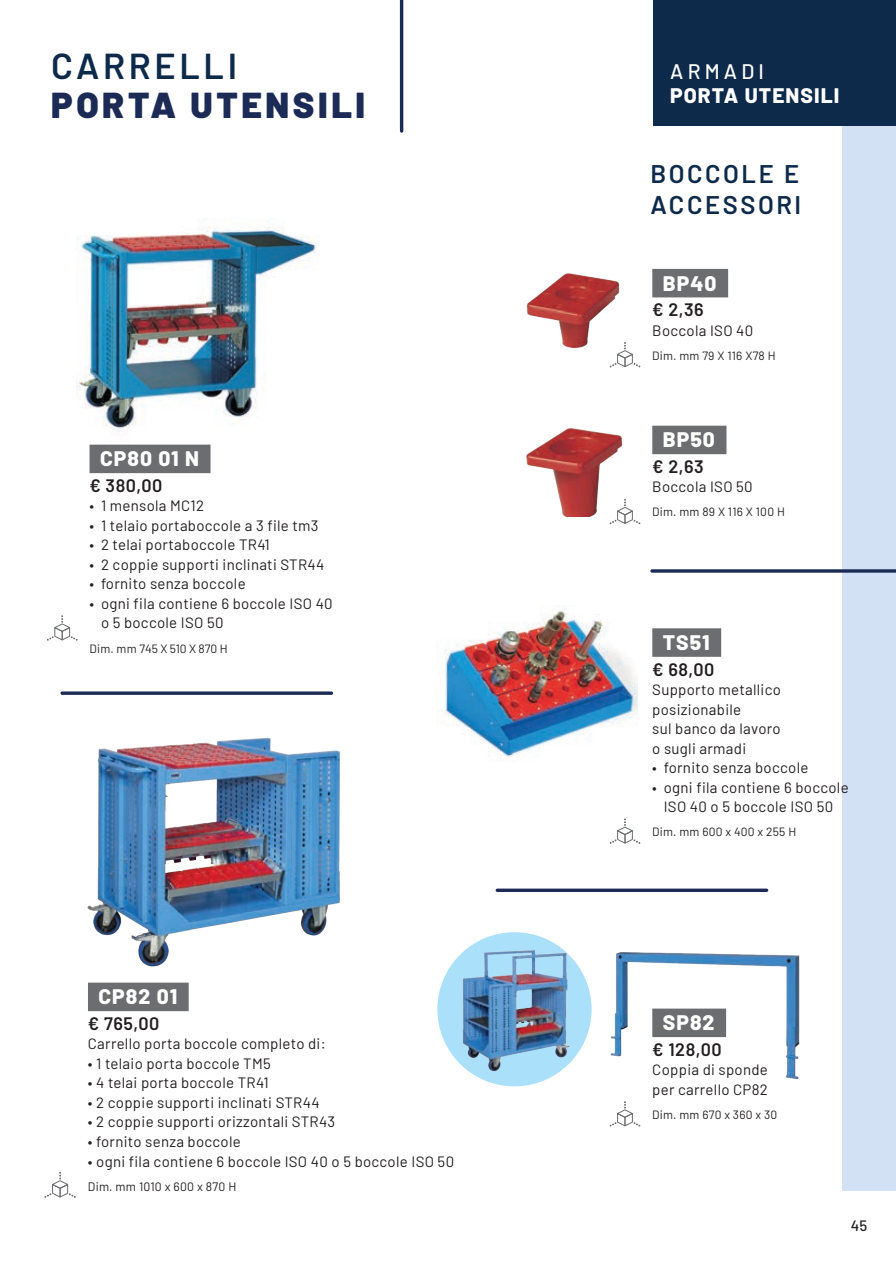
<style>
.page{position:relative;width:896px;height:1261px;background:#fff}
.page>*{position:absolute;margin:0;border:0;box-sizing:border-box;transform-origin:0 0}
.t1{font:900 36px "Barlow";letter-spacing:.1em;color:#1b2b55}
.t2{font:600 36px "Barlow";letter-spacing:.1em;color:#0e2a4b}
.t3{font:600 25.5px/30.6px "Barlow";letter-spacing:.1em;color:#0e2a4b}
.t4{font:800 21px "Barlow";letter-spacing:.05em;color:#fff}
.t5{font:500 21px "Barlow";letter-spacing:.2em;color:#fff}
.t6{font:600 18px "Barlow";letter-spacing:.03em;color:#231f20}
.t7{font:15px/19.5px "Barlow";letter-spacing:.02em;color:#231f20}
.t8{font:500 15px "Barlow";color:#231f20}
.t9{font:12.3px "Barlow";letter-spacing:.02em;color:#231f20}
.t10{font:12px "Barlow";letter-spacing:.02em;color:#231f20}
.t11{font:12px "Barlow";color:#231f20}
</style>
<div class="page">
<div style="left:842px;top:0;width:54px;height:1190px;background:#d2e2f4"></div>
<hr style="left:495px;top:888px;width:273px;height:3px;background:#1b2b55;border-radius:2px">
<img style="left:77px;top:218px;width:242px;height:233px">
<div style="left:652px;top:269px;width:76px;height:28px;background:#6c6d70"></div>
<svg style="left:610px;top:342px;width:30px;height:26px"></svg>
<div style="left:652px;top:425px;width:74px;height:29px;background:#6c6d70"></div>
<svg style="left:610px;top:499px;width:30px;height:25px"></svg>
<div style="left:652px;top:628px;width:69px;height:28px;background:#6c6d70"></div>
<svg style="left:610px;top:818px;width:30px;height:25px"></svg>
<svg style="left:610px;top:1101px;width:30px;height:25px"></svg>
<div style="left:89px;top:444px;width:121px;height:29px;background:#6c6d70"></div>
<svg style="left:47px;top:615px;width:30px;height:26px"></svg>
<div style="left:88px;top:982px;width:101px;height:29px;background:#6c6d70"></div>
<svg style="left:45px;top:1172px;width:31px;height:25px"></svg>
<img style="left:610px;top:952px;width:190px;height:127px">
<img style="left:526px;top:273px;width:98px;height:78px">
<img style="left:526px;top:428px;width:96px;height:88px">
<img style="left:442px;top:608px;width:195px;height:153px">
<div style="left:437px;top:932px;width:154px;height:154px;background:#aae0f9;border-radius:50%"></div>
<img style="left:455px;top:943px;width:119px;height:131px">
<img style="left:87px;top:737px;width:253px;height:230px">
<svg style="left:400px;top:0;width:3px;height:133px"></svg>
<div style="left:653px;top:0;width:243px;height:126px;background:#0e2a4b"></div>
<svg style="left:650px;top:569px;width:246px;height:3px"></svg>
<hr style="left:60px;top:691px;width:273px;height:3px;background:#1b2b55;border-radius:2px">
<h1 class="t2" style="left:51px;top:40px;width:188px">CARRELLI</h1>
<h1 class="t1" style="left:51px;top:78px;width:315px">PORTA UTENSILI</h1>
<h3 class="t4" style="left:100px;top:443px;width:100px">CP80 01 N</h3>
<p class="t6" style="left:89px;top:472px;width:74px">€ 380,00</p>
<p class="t7" style="left:89px;top:495px;width:116px">• 1 mensola MC12</p>
<p class="t7" style="left:89px;top:514px;width:231px">• 1 telaio portaboccole a 3 file tm3</p>
<p class="t7" style="left:89px;top:534px;width:182px">• 2 telai portaboccole TR41</p>
<p class="t7" style="left:89px;top:553px;width:236px">• 2 coppie supporti inclinati STR44</p>
<p class="t7" style="left:89px;top:573px;width:158px">• fornito senza boccole</p>
<p class="t7" style="left:101px;top:592px;width:233px;text-indent:-11px">• ogni fila contiene 6 boccole ISO 40 o 5 boccole ISO 50</p>
<p class="t11" style="left:89px;top:639px;width:140px">Dim. mm 745 X 510 X 870 H</p>
<h3 class="t4" style="left:98px;top:981px;width:80px">CP82 01</h3>
<p class="t6" style="left:88px;top:1010px;width:73px">€ 765,00</p>
<p class="t7" style="left:88px;top:1032px;width:239px">Carrello porta boccole completo di:</p>
<p class="t7" style="left:88px;top:1052px;width:184px">• 1 telaio porta boccole TM5</p>
<p class="t7" style="left:88px;top:1071px;width:182px">• 4 telai porta boccole TR41</p>
<p class="t7" style="left:88px;top:1091px;width:233px">• 2 coppie supporti inclinati STR44</p>
<p class="t7" style="left:88px;top:1110px;width:249px">• 2 coppie supporti orizzontali STR43</p>
<p class="t7" style="left:88px;top:1130px;width:154px">• fornito senza boccole</p>
<p class="t7" style="left:88px;top:1150px;width:368px">• ogni fila contiene 6 boccole ISO 40 o 5 boccole ISO 50</p>
<p class="t9" style="left:88px;top:1177px;width:150px">Dim. mm 1010 x 600 x 870 H</p>
<h3 class="t5" style="left:670px;top:56px;width:95px">ARMADI</h3>
<h3 class="t4" style="left:670px;top:79px;width:171px">PORTA UTENSILI</h3>
<h2 class="t3" style="left:650px;top:156px;width:152px">BOCCOLE E<br>ACCESSORI</h2>
<h3 class="t4" style="left:663px;top:267px;width:55px">BP40</h3>
<p class="t6" style="left:652px;top:296px;width:53px">€ 2,36</p>
<p class="t7" style="left:652px;top:319px;width:102px">Boccola ISO 40</p>
<p class="t10" style="left:652px;top:346px;width:125px">Dim. mm 79 X 116 X78 H</p>
<h3 class="t4" style="left:663px;top:424px;width:54px">BP50</h3>
<p class="t6" style="left:652px;top:453px;width:53px">€ 2,63</p>
<p class="t7" style="left:652px;top:476px;width:102px">Boccola ISO 50</p>
<p class="t10" style="left:652px;top:503px;width:134px">Dim. mm 89 X 116 X 100 H</p>
<h3 class="t4" style="left:663px;top:626px;width:48px">TS51</h3>
<p class="t6" style="left:652px;top:655px;width:64px">€ 68,00</p>
<p class="t7" style="left:652px;top:678px;width:130px">Supporto metallico posizionabile<br>sul banco da lavoro o sugli armadi</p>
<p class="t7" style="left:652px;top:756px;width:158px">• fornito senza boccole</p>
<p class="t7" style="left:652px;top:776px;width:198px;text-align:center">• ogni fila contiene 6 boccole<br>ISO 40 o 5 boccole ISO 50</p>
<p class="t10" style="left:652px;top:823px;width:145px">Dim. mm 600 x 400 x 255 H</p>
<h3 class="t4" style="left:663px;top:1007px;width:53px">SP82</h3>
<p class="t6" style="left:652px;top:1036px;width:71px">€ 128,00</p>
<p class="t7" style="left:652px;top:1058px;width:117px">Coppia di sponde per carrello CP82</p>
<p class="t10" style="left:652px;top:1105px;width:126px">Dim. mm 670 x 360 x 30</p>
<p class="t8" style="left:851px;top:1214px;width:18px">45</p>
</div>
